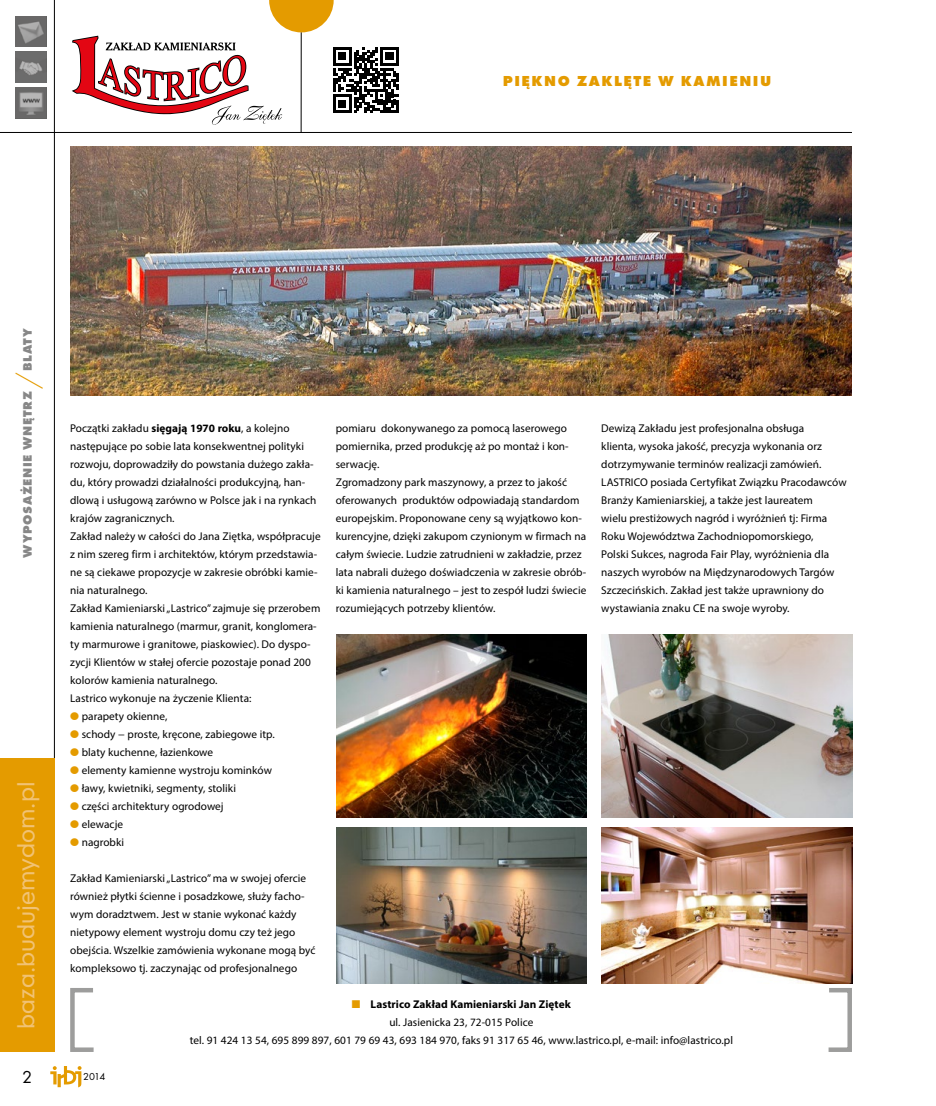
<style>
.page{position:relative;width:936px;height:1106px;background:#fff}
.page>*{position:absolute;margin:0;border:0;box-sizing:border-box;transform-origin:0 0}
.t1{font:30px "Futura TEE Ligh";color:#e49b00}
.t2{font:22.5px "Geometric 706 Md EU";color:#f1c274}
.t3{font:18px "Futura TEE";color:#000}
.główny{font:700 15px "Futura TEE Extr";letter-spacing:.1em;color:#e49b00}
.t4{font:700 12.75px "Futura TEE Extr";letter-spacing:.05em;color:#878787}
.główny-2{font:11.25px/18px "Myriad Pro";letter-spacing:.005em;color:#000}
.główny-3{font:700 11.25px "Myriad Pro";letter-spacing:.005em;color:#000}
.t5{font:10.5px "Futura TEE";color:#000}
.s1{font-weight:700}
.s2{color:#e49b00}
</style>
<div class="page">
<hr style="left:54px;top:0;width:1px;height:1052px;background:#000">
<svg style="left:50px;top:1066px;width:31px;height:21px"></svg>
<div style="left:0;top:758px;width:54px;height:294px;background:#e49b00"></div>
<hr style="left:0;top:132px;width:851px;height:1px;background:#000">
<hr style="left:301px;top:32px;width:1px;height:101px;background:#000">
<svg style="left:16px;top:16px;width:30px;height:31px"></svg>
<svg style="left:16px;top:52px;width:30px;height:30px"></svg>
<svg style="left:16px;top:88px;width:30px;height:30px"></svg>
<svg style="left:72px;top:0;width:326px;height:125px"></svg>
<svg style="left:70px;top:988px;width:24px;height:64px"></svg>
<svg style="left:828px;top:988px;width:24px;height:64px"></svg>
<img style="left:601px;top:827px;width:251px;height:156px">
<img style="left:70px;top:146px;width:781px;height:249px">
<img style="left:336px;top:827px;width:250px;height:156px">
<img style="left:601px;top:634px;width:251px;height:183px">
<img style="left:336px;top:634px;width:250px;height:183px">
<p class="główny" style="left:503px;top:72px;width:270px">PIĘKNO ZAKLĘTE W KAMIENIU</p>
<p class="t4" style="left:20px;top:371px;width:44px;rotate:-90deg">BLATY</p>
<p class="t1" style="left:11px;top:389px;width:18px;rotate:-90deg">/</p>
<p class="t4" style="left:20px;top:558px;width:168px;rotate:-90deg">WYPOSAŻENIE WNĘTRZ</p>
<p class="t2" style="left:11px;top:1028px;width:249px;rotate:-90deg">baza.budujemydom.pl</p>
<p class="t3" style="left:22px;top:1065px;width:12px">2</p>
<p class="główny-2" style="left:70px;top:419px;width:248px">Początki zakładu <span class="s1">sięgają 1970 roku</span>, a kolejno następujące po sobie lata konsekwentnej polityki rozwoju, doprowadziły do powstania dużego zakła&shy;du, który prowadzi działalności produkcyjną, han&shy;dlową i usługową zarówno w Polsce jak i na rynkach krajów zagranicznych.</p>
<p class="główny-2" style="left:70px;top:527px;width:252px">Zakład należy w całości do Jana Ziętka, współpracuje z nim szereg firm i architektów, którym przedstawia&shy;ne są ciekawe propozycje w zakresie obróbki kamie&shy;nia naturalnego.</p>
<p class="główny-2" style="left:70px;top:599px;width:252px">Zakład Kamieniarski „Lastrico” zajmuje się przerobem kamienia naturalnego (marmur, granit, konglomera&shy;ty marmurowe i granitowe, piaskowiec). Do dyspo&shy;zycji Klientów w stałej ofercie pozostaje ponad 200 kolorów kamienia naturalnego.</p>
<p class="główny-2" style="left:70px;top:689px;width:183px">Lastrico wykonuje na życzenie Klienta:</p>
<p class="główny-2" style="left:70px;top:707px;width:99px"><span class="s2">●</span> parapety okienne,</p>
<p class="główny-2" style="left:70px;top:725px;width:206px"><span class="s2">●</span> schody − proste, kręcone, zabiegowe itp.</p>
<p class="główny-2" style="left:70px;top:743px;width:144px"><span class="s2">●</span> blaty kuchenne, łazienkowe</p>
<p class="główny-2" style="left:70px;top:761px;width:203px"><span class="s2">●</span> elementy kamienne wystroju kominków</p>
<p class="główny-2" style="left:70px;top:779px;width:167px"><span class="s2">●</span> ławy, kwietniki, segmenty, stoliki</p>
<p class="główny-2" style="left:70px;top:797px;width:155px"><span class="s2">●</span> części architektury ogrodowej</p>
<p class="główny-2" style="left:70px;top:815px;width:54px"><span class="s2">●</span> elewacje</p>
<p class="główny-2" style="left:70px;top:833px;width:56px"><span class="s2">●</span> nagrobki</p>
<p class="główny-2" style="left:70px;top:869px;width:247px">Zakład Kamieniarski „Lastrico” ma w swojej ofercie również płytki ścienne i posadzkowe, służy facho&shy;wym doradztwem. Jest w stanie wykonać każdy nietypowy element wystroju domu czy też jego obejścia. Wszelkie zamówienia wykonane mogą być kompleksowo tj. zaczynając od profesjonalnego</p>
<p class="główny-2" style="left:336px;top:419px;width:234px">pomiaru dokonywanego za pomocą laserowego pomiernika, przed produkcję aż po montaż i kon&shy;serwację.</p>
<p class="główny-2" style="left:336px;top:473px;width:252px">Zgromadzony park maszynowy, a przez to jakość oferowanych produktów odpowiadają standardom europejskim. Proponowane ceny są wyjątkowo kon&shy;kurencyjne, dzięki zakupom czynionym w firmach na całym świecie. Ludzie zatrudnieni w zakładzie, przez lata nabrali dużego doświadczenia w zakresie obrób&shy;ki kamienia naturalnego – jest to zespół ludzi świecie rozumiejących potrzeby klientów.</p>
<p class="główny-2" style="left:601px;top:419px;width:247px">Dewizą Zakładu jest profesjonalna obsługa<br>klienta, wysoka jakość, precyzja wykonania orz dotrzymywanie terminów realizacji zamówień.<br>LASTRICO posiada Certyfikat Związku Pracodawców Branży Kamieniarskiej, a także jest laureatem<br>wielu prestiżowych nagród i wyróżnień tj: Firma Roku Województwa Zachodniopomorskiego,<br>Polski Sukces, nagroda Fair Play, wyróżnienia dla naszych wyrobów na Międzynarodowych Targów Szczecińskich. Zakład jest także uprawniony do wystawiania znaku CE na swoje wyroby.</p>
<p class="t5" style="left:83px;top:1070px;width:24px">2014</p>
<p class="główny-3" style="left:352px;top:997px;width:220px"><span class="s2">■</span> Lastrico Zakład Kamieniarski Jan Ziętek</p>
<p class="główny-2" style="left:389px;top:1013px;width:145px">ul. Jasienicka 23, 72-015 Police</p>
<p class="główny-2" style="left:190px;top:1031px;width:545px">tel. 91 424 13 54, 695 899 897, 601 79 69 43, 693 184 970, faks 91 317 65 46, www.lastrico.pl, e-mail: info@lastrico.pl</p>
</div>
